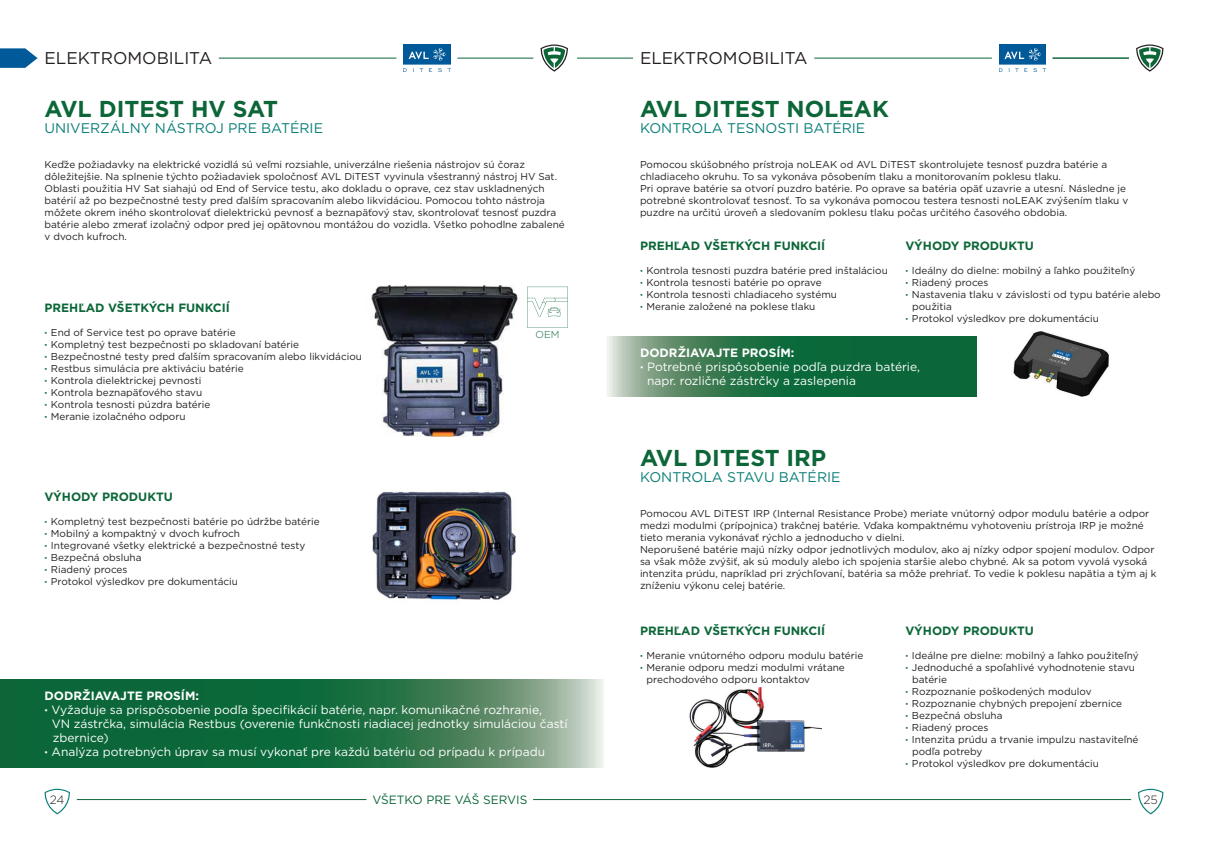
<style>
.page{position:relative;width:1208px;height:859px;background:#fff}
.page>*{position:absolute;margin:0;border:0;box-sizing:border-box;transform-origin:0 0}
.t1{font:700 23px "Gotham";color:#0c6638}
.t2{font:17px "Gotham";color:#231f20}
.t3{font:14px "Gotham";color:#0a7f77}
.t4{font:12px "Gotham";color:#fff}
.t5{font:700 12px "Gotham";color:#0c6638}
.t6{font:700 12px "Gotham";color:#fff}
.t7{font:12px "Gotham";color:#0c6638}
.t8{font:300 12px "Gotham";color:#231f20}
.t9{font:10px/12px "Gotham";color:#231f20}
.t10{font:300 10px "Gotham";color:#0c6638}
.s1{font-weight:700;color:#0c6638}
.s2{font-weight:700}
</style>
<div class="page">
<svg style="left:45px;top:789px;width:25px;height:25px"></svg>
<svg style="left:1138px;top:789px;width:25px;height:25px"></svg>
<hr style="left:533px;top:799px;width:598px;height:1px;background:#0d6738">
<hr style="left:77px;top:799px;width:289px;height:1px;background:#0d6738">
<hr style="left:577px;top:58px;width:56px;height:1px;background:#0d6738">
<svg style="left:540px;top:45px;width:28px;height:27px"></svg>
<svg style="left:1136px;top:45px;width:27px;height:27px"></svg>
<hr style="left:219px;top:58px;width:177px;height:1px;background:#0d6738">
<hr style="left:457px;top:58px;width:76px;height:1px;background:#0d6738">
<svg style="left:0;top:48px;width:38px;height:20px"></svg>
<img style="left:403px;top:45px;width:47px;height:27px">
<hr style="left:814px;top:58px;width:178px;height:1px;background:#0d6738">
<hr style="left:1052px;top:58px;width:77px;height:1px;background:#0d6738">
<img style="left:999px;top:45px;width:46px;height:27px">
<svg style="left:0;top:679px;width:604px;height:88px;background:#307951"></svg>
<img style="left:371px;top:285px;width:147px;height:151px">
<img style="left:372px;top:491px;width:144px;height:109px">
<svg style="left:527px;top:287px;width:41px;height:41px"></svg>
<svg style="left:607px;top:336px;width:369px;height:60px;background:#307951"></svg>
<img style="left:1013px;top:332px;width:96px;height:65px">
<img style="left:689px;top:687px;width:132px;height:80px">
<h2 class="t2" style="left:45px;top:47px;width:169px">ELEKTROMOBILITA</h2>
<h2 class="t2" style="left:640px;top:47px;width:169px">ELEKTROMOBILITA</h2>
<p class="t1" style="left:45px;top:94px;width:235px">AVL DITEST HV SAT</p>
<p class="t3" style="left:45px;top:119px;width:280px">UNIVERZÁLNY NÁSTROJ PRE BATÉRIE</p>
<p class="t9" style="left:45px;top:159px;width:514px">Keďže požiadavky na elektrické vozidlá sú veľmi rozsiahle, univerzálne riešenia nástrojov sú čoraz dôležitejšie. Na splnenie týchto požiadaviek spoločnosť AVL DiTEST vyvinula všestranný nástroj HV Sat.</p>
<p class="t9" style="left:45px;top:183px;width:522px">Oblasti použitia HV Sat siahajú od End of Service testu, ako dokladu o oprave, cez stav uskladnených batérií až po bezpečnostné testy pred ďalším spracovaním alebo likvidáciou. Pomocou tohto nástroja môžete okrem iného skontrolovať dielektrickú pevnosť a beznapäťový stav, skontrolovať tesnosť puzdra batérie alebo zmerať izolačný odpor pred jej opätovnou montážou do vozidla. Všetko pohodlne zabalené v dvoch kufroch.</p>
<p class="t1" style="left:640px;top:94px;width:250px">AVL DITEST NOLEAK</p>
<p class="t3" style="left:640px;top:119px;width:227px">KONTROLA TESNOSTI BATÉRIE</p>
<p class="t9" style="left:640px;top:159px;width:469px">Pomocou skúšobného prístroja noLEAK od AVL DiTEST skontrolujete tesnosť puzdra batérie a chladiaceho okruhu. To sa vykonáva pôsobením tlaku a monitorovaním poklesu tlaku.</p>
<p class="t9" style="left:640px;top:183px;width:490px">Pri oprave batérie sa otvorí puzdro batérie. Po oprave sa batéria opäť uzavrie a utesní. Následne je potrebné skontrolovať tesnosť. To sa vykonáva pomocou testera tesnosti noLEAK zvýšením tlaku v puzdre na určitú úroveň a sledovaním poklesu tlaku počas určitého časového obdobia.</p>
<p class="t5" style="left:640px;top:238px;width:187px">PREHĽAD VŠETKÝCH FUNKCIÍ</p>
<p class="t9" style="left:640px;top:264px;width:249px"><span class="s1">·</span> Kontrola tesnosti puzdra batérie pred inštaláciou</p>
<p class="t9" style="left:640px;top:276px;width:183px"><span class="s1">·</span> Kontrola tesnosti batérie po oprave</p>
<p class="t9" style="left:640px;top:288px;width:198px"><span class="s1">·</span> Kontrola tesnosti chladiaceho systému</p>
<p class="t9" style="left:640px;top:300px;width:177px"><span class="s1">·</span> Meranie založené na poklese tlaku</p>
<p class="t5" style="left:905px;top:238px;width:130px">VÝHODY PRODUKTU</p>
<p class="t9" style="left:905px;top:264px;width:231px"><span class="s1">·</span> Ideálny do dielne: mobilný a ľahko použiteľný</p>
<p class="t9" style="left:905px;top:276px;width:84px"><span class="s1">·</span> Riadený proces</p>
<p class="t9" style="left:905px;top:288px;width:257px"><span class="s1">·</span> Nastavenia tlaku v závislosti od typu batérie alebo</p>
<p class="t9" style="left:912px;top:300px;width:41px">použitia</p>
<p class="t9" style="left:905px;top:312px;width:195px"><span class="s1">·</span> Protokol výsledkov pre dokumentáciu</p>
<p class="t5" style="left:45px;top:299px;width:187px">PREHĽAD VŠETKÝCH FUNKCIÍ</p>
<p class="t9" style="left:45px;top:326px;width:193px"><span class="s1">·</span> End of Service test po oprave batérie</p>
<p class="t9" style="left:45px;top:338px;width:256px"><span class="s1">·</span> Kompletný test bezpečnosti po skladovaní batérie</p>
<p class="t9" style="left:45px;top:350px;width:319px"><span class="s1">·</span> Bezpečnostné testy pred ďalším spracovaním alebo likvidáciou</p>
<p class="t9" style="left:45px;top:362px;width:201px"><span class="s1">·</span> Restbus simulácia pre aktiváciu batérie</p>
<p class="t9" style="left:45px;top:374px;width:158px"><span class="s1">·</span> Kontrola dielektrickej pevnosti</p>
<p class="t9" style="left:45px;top:386px;width:159px"><span class="s1">·</span> Kontrola beznapäťového stavu</p>
<p class="t9" style="left:45px;top:398px;width:167px"><span class="s1">·</span> Kontrola tesnosti púzdra batérie</p>
<p class="t9" style="left:45px;top:410px;width:143px"><span class="s1">·</span> Meranie izolačného odporu</p>
<p class="t10" style="left:535px;top:328px;width:25px">OEM</p>
<p class="t6" style="left:640px;top:345px;width:156px">DODRŽIAVAJTE PROSÍM:</p>
<p class="t4" style="left:640px;top:359px;width:281px"><span class="s2">·</span> Potrebné prispôsobenie podľa puzdra batérie,</p>
<p class="t4" style="left:647px;top:373px;width:210px">napr. rozličné zástrčky a zaslepenia</p>
<p class="t5" style="left:45px;top:488px;width:130px">VÝHODY PRODUKTU</p>
<p class="t9" style="left:45px;top:515px;width:277px"><span class="s1">·</span> Kompletný test bezpečnosti batérie po údržbe batérie</p>
<p class="t9" style="left:45px;top:527px;width:197px"><span class="s1">·</span> Mobilný a kompaktný v dvoch kufroch</p>
<p class="t9" style="left:45px;top:539px;width:262px"><span class="s1">·</span> Integrované všetky elektrické a bezpečnostné testy</p>
<p class="t9" style="left:45px;top:551px;width:99px"><span class="s1">·</span> Bezpečná obsluha</p>
<p class="t9" style="left:45px;top:563px;width:84px"><span class="s1">·</span> Riadený proces</p>
<p class="t9" style="left:45px;top:575px;width:195px"><span class="s1">·</span> Protokol výsledkov pre dokumentáciu</p>
<p class="t6" style="left:45px;top:688px;width:156px">DODRŽIAVAJTE PROSÍM:</p>
<p class="t4" style="left:45px;top:702px;width:499px"><span class="s2">·</span> Vyžaduje sa prispôsobenie podľa špecifikácií batérie, napr. komunikačné rozhranie,</p>
<p class="t4" style="left:52px;top:716px;width:517px">VN zástrčka, simulácia Restbus (overenie funkčnosti riadiacej jednotky simuláciou častí</p>
<p class="t4" style="left:53px;top:730px;width:57px">zbernice)</p>
<p class="t4" style="left:45px;top:744px;width:502px"><span class="s2">·</span> Analýza potrebných úprav sa musí vykonať pre každú batériu od prípadu k prípadu</p>
<p class="t1" style="left:640px;top:442px;width:188px">AVL DITEST IRP</p>
<p class="t3" style="left:640px;top:468px;width:202px">KONTROLA STAVU BATÉRIE</p>
<p class="t9" style="left:640px;top:508px;width:511px">Pomocou AVL DiTEST IRP (Internal Resistance Probe) meriate vnútorný odpor modulu batérie a odpor medzi modulmi (prípojnica) trakčnej batérie. Vďaka kompaktnému vyhotoveniu prístroja IRP je možné tieto merania vykonávať rýchlo a jednoducho v dielni.</p>
<p class="t9" style="left:640px;top:544px;width:518px">Neporušené batérie majú nízky odpor jednotlivých modulov, ako aj nízky odpor spojení modulov. Odpor sa však môže zvýšiť, ak sú moduly alebo ich spojenia staršie alebo chybné. Ak sa potom vyvolá vysoká intenzita prúdu, napríklad pri zrýchľovaní, batéria sa môže prehriať. To vedie k poklesu napätia a tým aj k zníženiu výkonu celej batérie.</p>
<p class="t5" style="left:640px;top:623px;width:187px">PREHĽAD VŠETKÝCH FUNKCIÍ</p>
<p class="t9" style="left:640px;top:650px;width:225px"><span class="s1">·</span> Meranie vnútorného odporu modulu batérie</p>
<p class="t9" style="left:640px;top:662px;width:206px"><span class="s1">·</span> Meranie odporu medzi modulmi vrátane</p>
<p class="t9" style="left:646px;top:674px;width:165px">prechodového odporu kontaktov</p>
<p class="t5" style="left:905px;top:623px;width:130px">VÝHODY PRODUKTU</p>
<p class="t9" style="left:905px;top:650px;width:235px"><span class="s1">·</span> Ideálne pre dielne: mobilný a ľahko použiteľný</p>
<p class="t9" style="left:905px;top:662px;width:231px"><span class="s1">·</span> Jednoduché a spoľahlivé vyhodnotenie stavu</p>
<p class="t9" style="left:912px;top:674px;width:36px">batérie</p>
<p class="t9" style="left:905px;top:686px;width:187px"><span class="s1">·</span> Rozpoznanie poškodených modulov</p>
<p class="t9" style="left:905px;top:698px;width:218px"><span class="s1">·</span> Rozpoznanie chybných prepojení zbernice</p>
<p class="t9" style="left:905px;top:710px;width:99px"><span class="s1">·</span> Bezpečná obsluha</p>
<p class="t9" style="left:905px;top:722px;width:84px"><span class="s1">·</span> Riadený proces</p>
<p class="t9" style="left:905px;top:734px;width:234px"><span class="s1">·</span> Intenzita prúdu a trvanie impulzu nastaviteľné</p>
<p class="t9" style="left:912px;top:746px;width:72px">podľa potreby</p>
<p class="t9" style="left:905px;top:758px;width:195px"><span class="s1">·</span> Protokol výsledkov pre dokumentáciu</p>
<p class="t8" style="left:50px;top:792px;width:16px">24</p>
<p class="t7" style="left:372px;top:792px;width:156px">VŠETKO PRE VÁŠ SERVIS</p>
<p class="t8" style="left:1143px;top:792px;width:16px">25</p>
</div>
